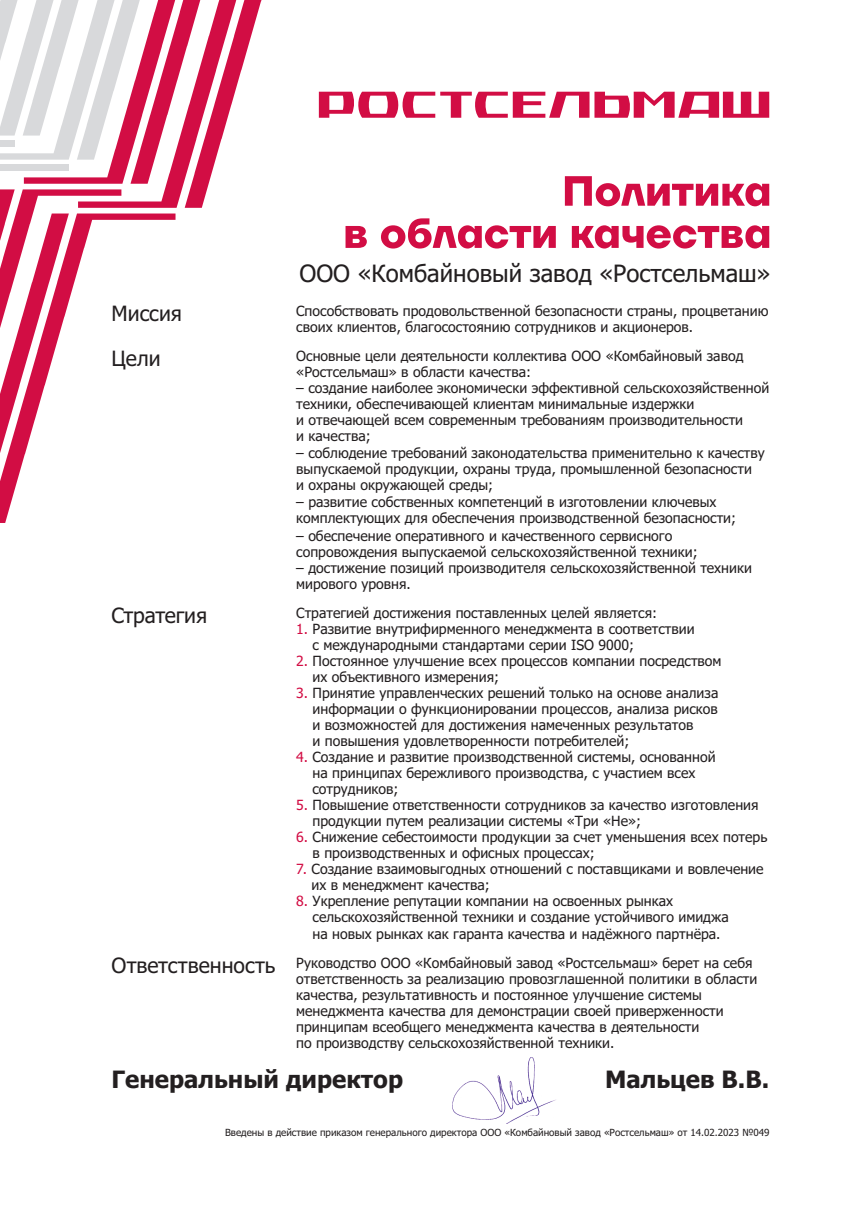
<style>
.page{position:relative;width:859px;height:1208px;background:#fff}
.page>*{position:absolute;margin:0;border:0;box-sizing:border-box;transform-origin:0 0}
.t1{font:23.9px "Tahoma";color:#231f20}
.t2{font:700 23.9px "Tahoma";color:#231f20}
.t3{font:21.1px/45.3px "Tahoma";color:#231f20}
.t4{font:14.1px/16px "Tahoma";color:#231f20}
.t5{font:9.8px "Tahoma";color:#231f20}
.s1{color:#d20d44}
</style>
<div class="page">
<svg style="left:0;top:0;width:261px;height:220px"></svg>
<svg style="left:0;top:213px;width:175px;height:310px"></svg>
<svg style="left:319px;top:92px;width:450px;height:26px"></svg>
<svg style="left:565px;top:176px;width:204px;height:30px"></svg>
<svg style="left:345px;top:218px;width:424px;height:30px"></svg>
<img style="left:453px;top:1057px;width:103px;height:66px">
<h2 class="t3" style="left:112px;top:289px;width:72px">Миссия<br>Цели</h2>
<h2 class="t3" style="left:112px;top:591px;width:97px">Стратегия</h2>
<h2 class="t3" style="left:112px;top:941px;width:165px">Ответственность</h2>
<h1 class="t1" style="left:299px;top:257px;width:473px">ООО «Комбайновый завод «Ростсельмаш»</h1>
<p class="t4" style="left:296px;top:302px;width:474px">Способствовать продовольственной безопасности страны, процветанию своих клиентов, благосостоянию сотрудников и акционеров.</p>
<p class="t4" style="left:296px;top:347px;width:449px">Основные цели деятельности коллектива ООО «Комбайновый завод «Ростсельмаш» в области качества:</p>
<p class="t4" style="left:296px;top:379px;width:475px">– создание наиболее экономически эффективной сельскохозяйственной техники, обеспечивающей клиентам минимальные издержки<br>и отвечающей всем современным требованиям производительности<br>и качества;</p>
<p class="t4" style="left:296px;top:444px;width:470px">– соблюдение требований законодательства применительно к качеству выпускаемой продукции, охраны труда, промышленной безопасности<br>и охраны окружающей среды;</p>
<p class="t4" style="left:296px;top:493px;width:441px">– развитие собственных компетенций в изготовлении ключевых комплектующих для обеспечения производственной безопасности;</p>
<p class="t4" style="left:296px;top:527px;width:403px">– обеспечение оперативного и качественного сервисного сопровождения выпускаемой сельскохозяйственной техники;</p>
<p class="t4" style="left:296px;top:559px;width:457px">– достижение позиций производителя сельскохозяйственной техники мирового уровня.</p>
<p class="t4" style="left:296px;top:604px;width:362px">Стратегией достижения поставленных целей является:</p>
<p class="t4" style="left:313px;top:620px;width:383px;text-indent:-16px"><span class="s1">1.</span> Развитие внутрифирменного менеджмента в соответствии с международными стандартами серии ISO 9000;</p>
<p class="t4" style="left:313px;top:652px;width:410px;text-indent:-16px"><span class="s1">2.</span> Постоянное улучшение всех процессов компании посредством их объективного измерения;</p>
<p class="t4" style="left:313px;top:684px;width:407px;text-indent:-16px"><span class="s1">3.</span> Принятие управленческих решений только на основе анализа информации о функционировании процессов, анализа рисков и возможностей для достижения намеченных результатов<br>и повышения удовлетворенности потребителей;</p>
<p class="t4" style="left:312px;top:748px;width:405px;text-indent:-16px"><span class="s1">4.</span> Создание и развитие производственной системы, основанной на принципах бережливого производства, с участием всех сотрудников;</p>
<p class="t4" style="left:313px;top:796px;width:447px;text-indent:-16px"><span class="s1">5.</span> Повышение ответственности сотрудников за качество изготовления продукции путем реализации системы «Три «Не»;</p>
<p class="t4" style="left:313px;top:828px;width:456px;text-indent:-16px"><span class="s1">6.</span> Снижение себестоимости продукции за счет уменьшения всех потерь в производственных и офисных процессах;</p>
<p class="t4" style="left:312px;top:860px;width:454px;text-indent:-15px"><span class="s1">7.</span> Создание взаимовыгодных отношений с поставщиками и вовлечение их в менеджмент качества;</p>
<p class="t4" style="left:313px;top:892px;width:418px;text-indent:-16px"><span class="s1">8.</span> Укрепление репутации компании на освоенных рынках сельскохозяйственной техники и создание устойчивого имиджа на новых рынках как гаранта качества и надёжного партнёра.</p>
<p class="t4" style="left:296px;top:954px;width:463px">Руководство ООО «Комбайновый завод «Ростсельмаш» берет на себя ответственность за реализацию провозглашенной политики в области качества, результативность и постоянное улучшение системы менеджмента качества для демонстрации своей приверженности принципам всеобщего менеджмента качества в деятельности<br>по производству сельскохозяйственной техники.</p>
<h1 class="t2" style="left:112px;top:1062px;width:293px">Генеральный директор</h1>
<h1 class="t2" style="left:605px;top:1062px;width:166px">Мальцев В.В.</h1>
<p class="t5" style="left:225px;top:1125px;width:546px">Введены в действие приказом генерального директора ООО «Комбайновый завод «Ростсельмаш» от 14.02.2023 №049</p>
</div>
